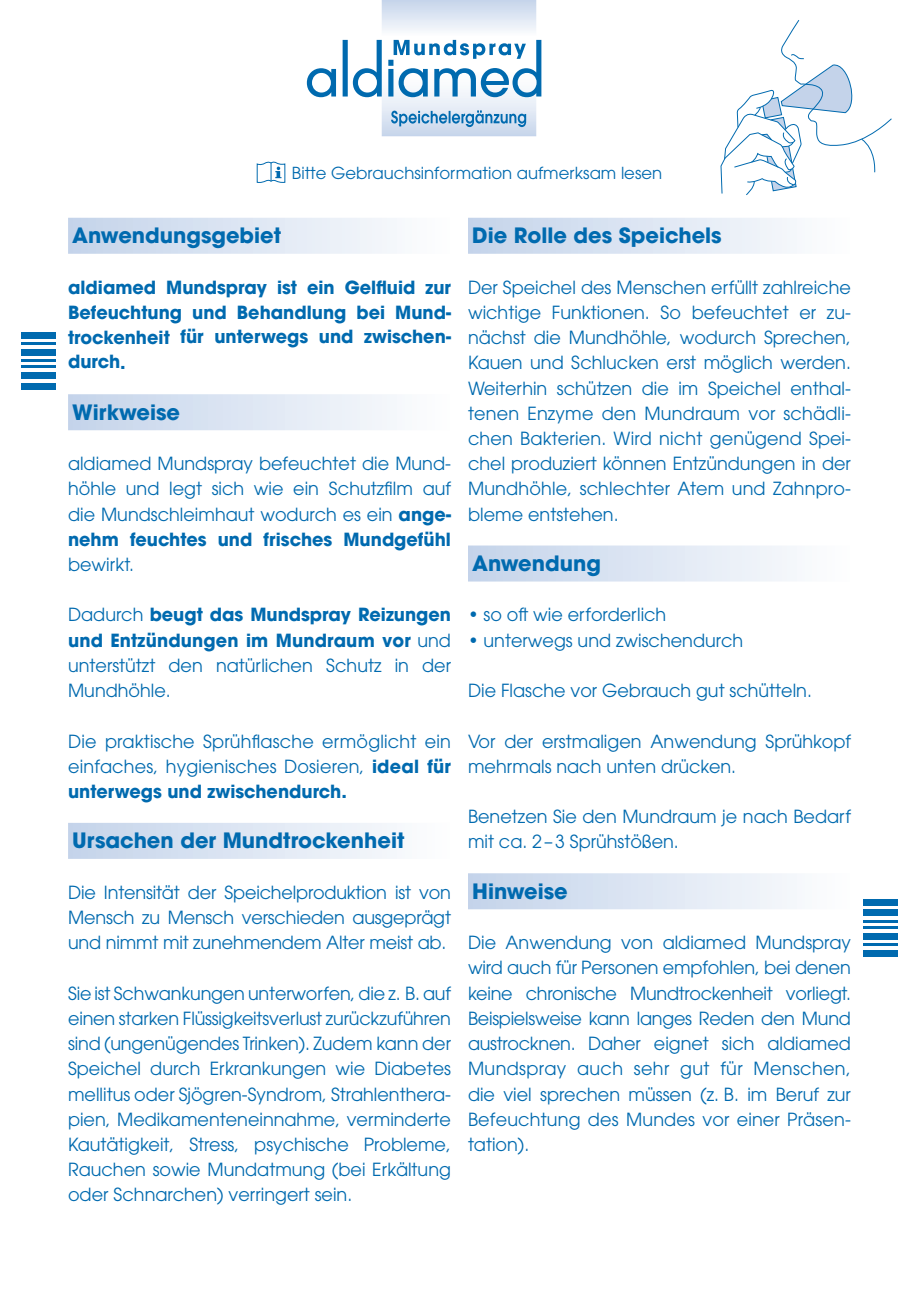
<style>
.page{position:relative;width:919px;height:1289px;background:#fff}
.page>*{position:absolute;margin:0;border:0;box-sizing:border-box;transform-origin:0 0}
.t1{font:700 21px "ITC Avant Garde Std";color:#006aaf}
.t2{font:18px/25.2px "ITC Avant Garde Std";color:#006aaf;text-align:justify}
.t3{font:700 18px/24.8px "ITC Avant Garde Std";color:#006aaf;text-align:justify}
.t4{font:16.5px "ITC Avant Garde Std";color:#006aaf}
.s1{font-weight:700}
</style>
<div class="page">
<div style="left:68px;top:218px;width:383px;height:36px;background:linear-gradient(to right,#c3d3ea,#fdfefe)"></div>
<div style="left:68px;top:394px;width:383px;height:36px;background:linear-gradient(to right,#c3d3ea,#fdfefe)"></div>
<div style="left:68px;top:822px;width:383px;height:36px;background:linear-gradient(to right,#c3d3ea,#fdfefe)"></div>
<div style="left:468px;top:218px;width:382px;height:36px;background:linear-gradient(to right,#c3d3ea,#fdfdfe)"></div>
<div style="left:468px;top:545px;width:382px;height:36px;background:linear-gradient(to right,#c3d3ea,#fdfdfe)"></div>
<div style="left:468px;top:873px;width:382px;height:36px;background:linear-gradient(to right,#c3d3ea,#fdfdfe)"></div>
<svg style="left:307px;top:0;width:234px;height:136px"></svg>
<svg style="left:256px;top:161px;width:30px;height:22px"></svg>
<svg style="left:720px;top:20px;width:172px;height:175px"></svg>
<div style="left:863px;top:898px;width:34px;height:7px;background:#006aaf"></div>
<div style="left:863px;top:949px;width:34px;height:7px;background:#006aaf"></div>
<hr style="left:863px;top:926px;width:34px;height:2px;background:#006aaf">
<hr style="left:863px;top:920px;width:34px;height:2px;background:#006aaf">
<div style="left:863px;top:909px;width:34px;height:6px;background:#006aaf"></div>
<div style="left:863px;top:932px;width:34px;height:7px;background:#006aaf"></div>
<hr style="left:863px;top:943px;width:34px;height:2px;background:#006aaf">
<div style="left:21px;top:383px;width:34px;height:6px;background:#006aaf"></div>
<div style="left:21px;top:332px;width:34px;height:6px;background:#006aaf"></div>
<hr style="left:21px;top:359px;width:34px;height:2px;background:#006aaf">
<hr style="left:21px;top:366px;width:34px;height:2px;background:#006aaf">
<div style="left:21px;top:372px;width:34px;height:6px;background:#006aaf"></div>
<div style="left:21px;top:349px;width:34px;height:6px;background:#006aaf"></div>
<hr style="left:21px;top:342px;width:34px;height:2px;background:#006aaf">
<p class="t4" style="left:292px;top:163px;width:372px">Bitte Gebrauchsinformation aufmerksam lesen</p>
<p class="t1" style="left:72px;top:221px;width:210px">Anwendungsgebiet</p>
<p class="t3" style="left:68px;top:274px;width:384px">aldiamed Mundspray ist ein Gelfluid zur Befeuchtung und Behandlung bei Mund&shy;trockenheit für unterwegs und zwischen&shy;durch.</p>
<p class="t1" style="left:72px;top:398px;width:109px">Wirkweise</p>
<p class="t2" style="left:68px;top:451px;width:384px">aldiamed Mundspray befeuchtet die Mund&shy;höhle und legt sich wie ein Schutzfilm auf die Mundschleimhaut wodurch es ein <span class="s1">ange&shy;nehm feuchtes und frisches Mundgefühl</span></p>
<p class="t2" style="left:68px;top:551px;width:67px">bewirkt.</p>
<p class="t2" style="left:68px;top:602px;width:384px">Dadurch <span class="s1">beugt das Mundspray Reizungen und Entzündungen im Mundraum vor</span> und unterstützt den natürlichen Schutz in der Mundhöhle.</p>
<p class="t2" style="left:68px;top:728px;width:384px">Die praktische Sprühflasche ermöglicht ein einfaches, hygienisches Dosieren, <span class="s1">ideal für unterwegs und zwischendurch.</span></p>
<p class="t1" style="left:72px;top:826px;width:333px">Ursachen der Mundtrockenheit</p>
<p class="t2" style="left:68px;top:879px;width:384px">Die Intensität der Speichelproduktion ist von Mensch zu Mensch verschieden ausgeprägt und nimmt mit zunehmendem Alter meist ab.</p>
<p class="t2" style="left:68px;top:980px;width:384px">Sie ist Schwankungen unterworfen, die z. B. auf einen starken Flüssigkeitsverlust zurückzuführen sind (ungenügendes Trinken). Zudem kann der Speichel durch Erkrankungen wie Diabetes mellitus oder Sjögren-Syndrom, Strahlenthera&shy;pien, Medikamenteneinnahme, verminderte Kautätigkeit, Stress, psychische Probleme, Rauchen sowie Mundatmung (bei Erkältung oder Schnarchen) verringert sein.</p>
<p class="t1" style="left:472px;top:221px;width:251px">Die Rolle des Speichels</p>
<p class="t2" style="left:468px;top:274px;width:384px">Der Speichel des Menschen erfüllt zahlreiche wichtige Funktionen. So befeuchtet er zu&shy;nächst die Mundhöhle, wodurch Sprechen, Kauen und Schlucken erst möglich werden.<br>Weiterhin schützen die im Speichel enthal&shy;tenen Enzyme den Mundraum vor schädli&shy;chen Bakterien. Wird nicht genügend Spei&shy;chel produziert können Entzündungen in der Mundhöhle, schlechter Atem und Zahnpro&shy;bleme entstehen.</p>
<p class="t1" style="left:472px;top:549px;width:130px">Anwendung</p>
<p class="t2" style="left:468px;top:602px;width:200px">• so oft wie erforderlich</p>
<p class="t2" style="left:468px;top:627px;width:277px">• unterwegs und zwischendurch</p>
<p class="t2" style="left:468px;top:677px;width:345px">Die Flasche vor Gebrauch gut schütteln.</p>
<p class="t2" style="left:468px;top:728px;width:384px">Vor der erstmaligen Anwendung Sprühkopf mehrmals nach unten drücken.</p>
<p class="t2" style="left:468px;top:803px;width:384px">Benetzen Sie den Mundraum je nach Bedarf mit ca. 2–3 Sprühstößen.</p>
<p class="t1" style="left:472px;top:877px;width:97px">Hinweise</p>
<p class="t2" style="left:468px;top:929px;width:384px">Die Anwendung von aldiamed Mundspray wird auch für Personen empfohlen, bei denen keine chronische Mundtrockenheit vorliegt.<br>Beispielsweise kann langes Reden den Mund austrocknen. Daher eignet sich aldiamed Mundspray auch sehr gut für Menschen, die viel sprechen müssen (z. B. im Beruf zur Befeuchtung des Mundes vor einer Präsen&shy;tation).</p>
</div>
